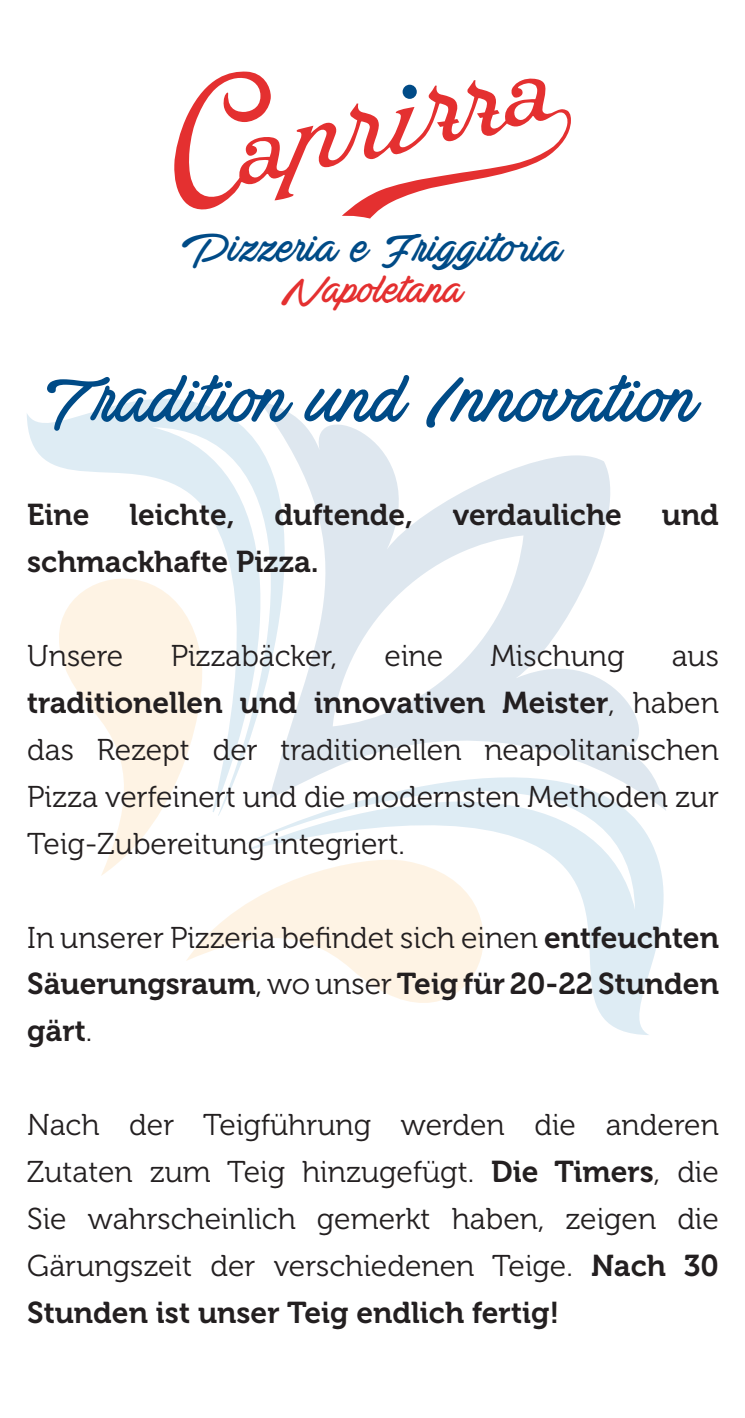
<style>
.page{position:relative;width:745px;height:1418px;background:#fff}
.page>*{position:absolute;margin:0;border:0;box-sizing:border-box;transform-origin:0 0}
.t1{font:75px "Actonia Hand PERSONALUSE";letter-spacing:-.01em;color:#004b87}
.t2{font:46.25px "Actonia Hand PERSONALUSE";color:#004b87}
.t3{font:43.12px "Actonia Hand PERSONALUSE";letter-spacing:-.01em;color:#e43030}
.t4{font:30px/46.9px "Museo 300";color:#231f20;text-align:justify}
.t5{font:30px/46.9px "Museo 700";color:#231f20;text-align:justify}
.s1{font-family:"Museo 700"}
.s2{font-family:"Museo 300"}
</style>
<div class="page">
<svg style="left:101px;top:815px;width:57px;height:61px"></svg>
<svg style="left:186px;top:904px;width:60px;height:57px"></svg>
<svg style="left:246px;top:811px;width:418px;height:224px"></svg>
<svg style="left:27px;top:399px;width:314px;height:416px"></svg>
<svg style="left:258px;top:399px;width:408px;height:412px"></svg>
<svg style="left:174px;top:71px;width:396px;height:147px"></svg>
<div style="left:402px;top:85px;width:14px;height:14px;background:#004b87;border-radius:50%"></div>
<p class="t2" style="left:182px;top:224px;width:381px">Pizzeria e Friggitoria</p>
<p class="t3" style="left:281px;top:268px;width:183px">Napoletana</p>
<p class="t1" style="left:47px;top:361px;width:652px">Tradition und Innovation</p>
<p class="t5" style="left:27px;top:492px;width:64px">Eine</p>
<p class="t5" style="left:129px;top:492px;width:107px">leichte,</p>
<p class="t5" style="left:274px;top:492px;width:140px">duftende,</p>
<p class="t5" style="left:452px;top:492px;width:170px">verdauliche</p>
<p class="t5" style="left:661px;top:492px;width:59px">und</p>
<p class="t5" style="left:27px;top:539px;width:293px">schmackhafte Pizza.</p>
<p class="t4" style="left:27px;top:633px;width:98px">Unsere</p>
<p class="t4" style="left:170px;top:633px;width:168px">Pizzabäcker,</p>
<p class="t4" style="left:384px;top:633px;width:60px">eine</p>
<p class="t4" style="left:490px;top:633px;width:135px">Mischung</p>
<p class="t4" style="left:27px;top:633px;width:692px;text-indent:644px">aus <span class="s1">traditionellen und innovativen Meister</span>, haben das Rezept der traditionellen neapolitanischen Pizza verfeinert und die modernsten Methoden zur Teig-Zubereitung integriert.</p>
<p class="t5" style="left:27px;top:914px;width:692px"><span class="s2">In unserer Pizzeria befindet sich einen</span> entfeuchten Säuerungsraum<span class="s2">, wo unser</span> Teig für 20-22 Stunden gärt<span class="s2">.</span></p>
<p class="t4" style="left:27px;top:1101px;width:692px">Nach der Teigführung werden die anderen Zutaten zum Teig hinzugefügt. <span class="s1">Die Timers</span>, die Sie wahrscheinlich gemerkt haben, zeigen die Gärungszeit der verschiedenen Teige. <span class="s1">Nach 30<br>Stunden ist unser Teig endlich fertig!</span></p>
</div>
